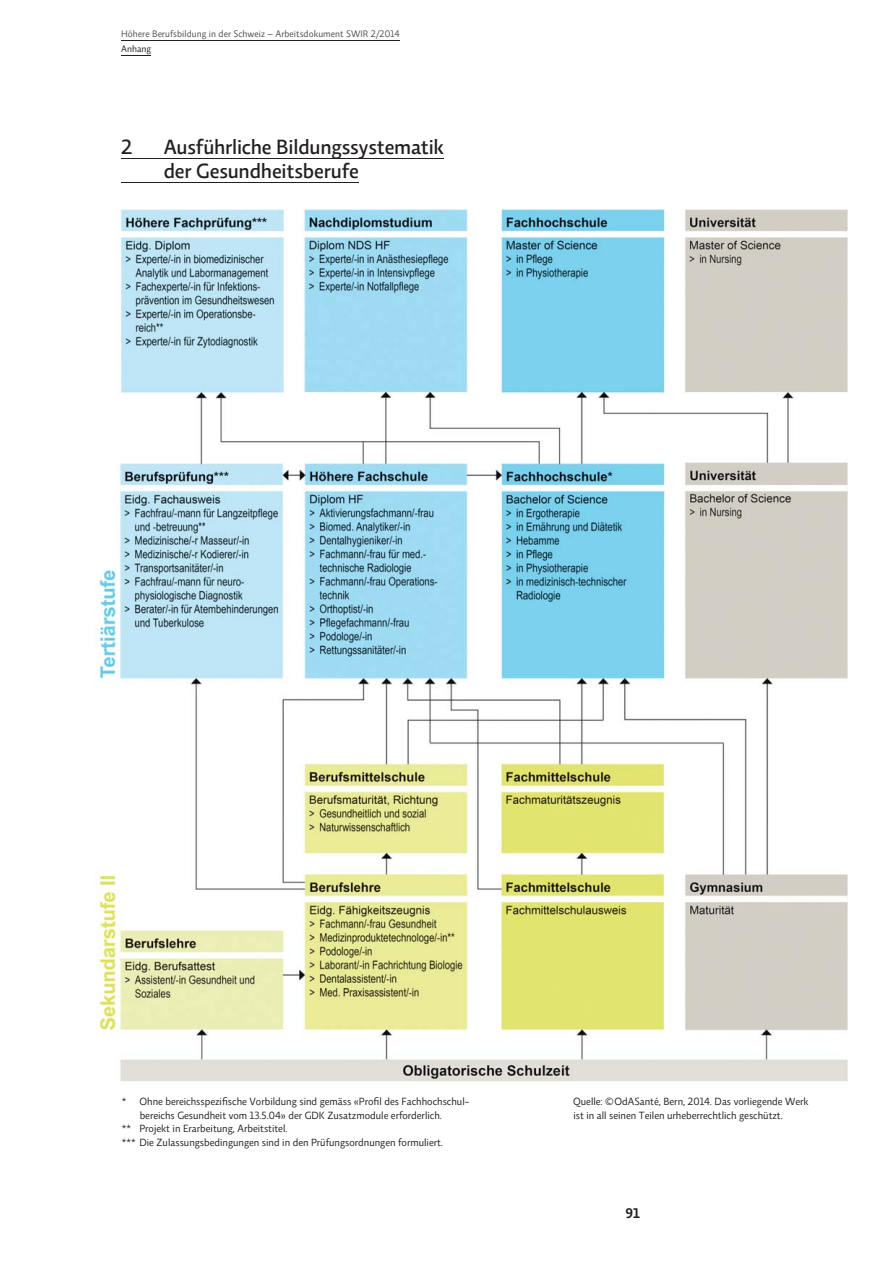
<style>
.page{position:relative;width:893px;height:1263px;background:#fff}
.page>*{position:absolute;margin:0;border:0;box-sizing:border-box;transform-origin:0 0}
.t1{font:500 21px/24px "Relato Sans OT";letter-spacing:-.005em;color:#231f20}
.t2{font:600 14.25px "Relato Sans OT";color:#231f20}
.t3{font:10.65px/13.6px "Relato Sans OT";letter-spacing:.005em;color:#231f20}
.t4{font:9.6px "Relato Sans OT";letter-spacing:.01em;color:#4c4c4e}
.t5{font:9.6px "Relato Sans OT";letter-spacing:.01em;color:#231f20}
</style>
<div class="page">
<hr style="left:121px;top:40px;width:279px;height:1px;background:#231f20">
<hr style="left:121px;top:55px;width:30px;height:1px;background:#231f20">
<hr style="left:121px;top:158px;width:323px;height:1px;background:#231f20">
<hr style="left:121px;top:182px;width:238px;height:1px;background:#231f20">
<img style="left:94px;top:209px;width:754px;height:872px">
<p class="t4" style="left:121px;top:30px;width:280px">Höhere Berufsbildung in der Schweiz – Arbeitsdokument SWIR 2/2014</p>
<p class="t5" style="left:121px;top:45px;width:32px">Anhang</p>
<h1 class="t1" style="left:121px;top:137px;width:13px">2</h1>
<h1 class="t1" style="left:164px;top:137px;width:282px">Ausführliche Bildungssystematik der Gesundheitsberufe</h1>
<p class="t3" style="left:122px;top:1096px;width:349px">* Ohne bereichsspezifische Vorbildung sind gemäss «Profil des Fachhochschul-</p>
<p class="t3" style="left:140px;top:1109px;width:304px">bereichs Gesundheit vom 13.5.04» der GDK Zusatzmodule erforderlich.</p>
<p class="t3" style="left:122px;top:1123px;width:167px">** Projekt in Erarbeitung, Arbeitstitel.</p>
<p class="t3" style="left:122px;top:1137px;width:323px">*** Die Zulassungsbedingungen sind in den Prüfungsordnungen formuliert.</p>
<p class="t3" style="left:573px;top:1096px;width:237px">Quelle: © OdASanté, Bern, 2014. Das vorliegende Werk ist in all seinen Teilen urheberrechtlich geschützt.</p>
<h2 class="t2" style="left:625px;top:1208px;width:16px">91</h2>
</div>
